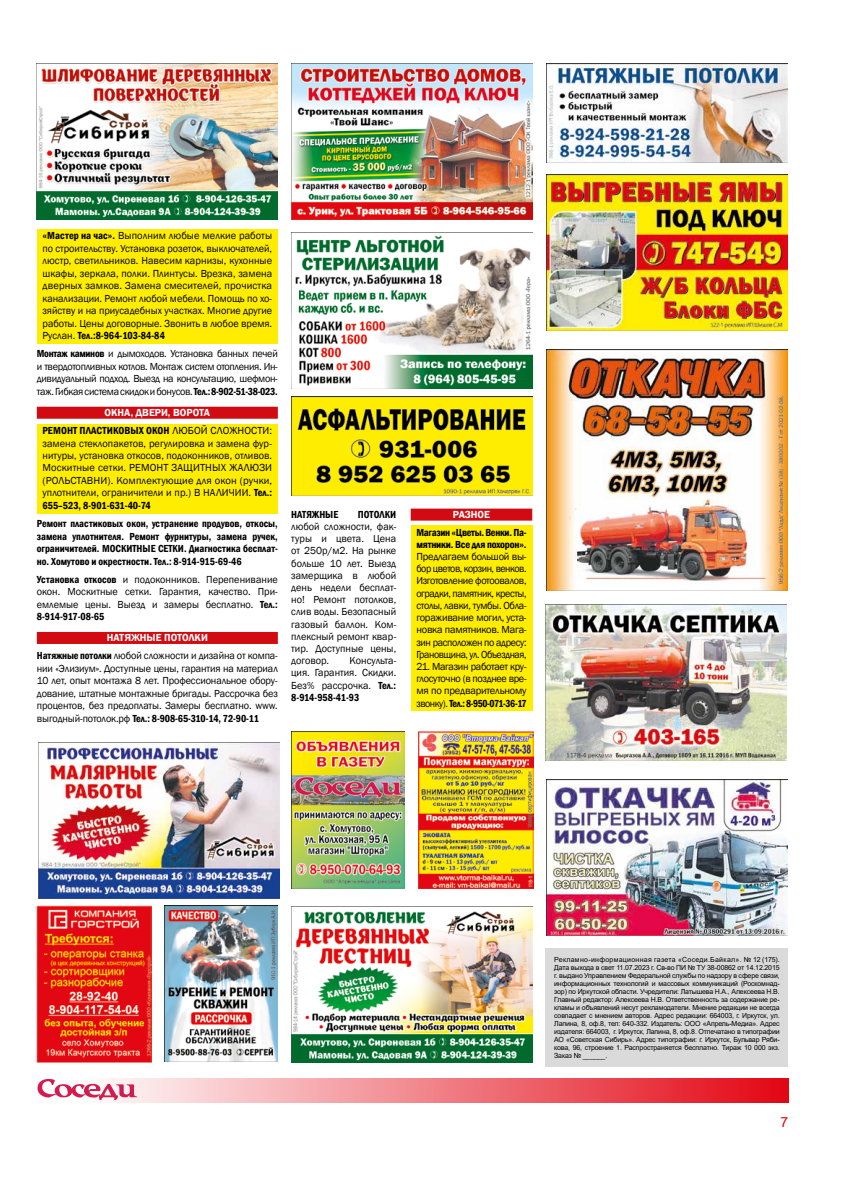
<style>
.page{position:relative;width:842px;height:1191px;background:#fff}
.page>*{position:absolute;margin:0;border:0;box-sizing:border-box;transform-origin:0 0}
.t1{font:14px "Arial";color:#e30613}
.t2{font:10.5px/12.2px "Franklin Gothic";letter-spacing:-.01em;color:#000;text-align:justify}
.t3{font:600 condensed 10.5px/12.5px "Franklin Gothic";color:#000;text-align:center}
.t4{font:600 condensed 10.5px/12.2px "Franklin Gothic";letter-spacing:-.02em;color:#000}
.t5{font:600 10.5px "Franklin Gothic";color:#fff}
.t6{font:7px/8px "Arial MT2";letter-spacing:-.02em;color:#000;text-align:justify}
.s1{font-weight:600;font-stretch:condensed}
.s2{font-stretch:normal;color:#fff}
.s3{font-weight:400;font-stretch:normal}
.s4{font-weight:600;color:#fff}
</style>
<div class="page">
<div style="left:33px;top:1078px;width:755px;height:24px;background:linear-gradient(to right,#fff,#e30613)"></div>
<svg style="left:37px;top:1078px;width:101px;height:22px"></svg>
<div style="left:37px;top:229px;width:241px;height:115px;background:#ffed00"></div>
<div style="left:37px;top:407px;width:241px;height:12px;background:#d20a11"></div>
<div style="left:37px;top:424px;width:241px;height:90px;background:#ffed00"></div>
<div style="left:37px;top:632px;width:241px;height:12px;background:#d20a11"></div>
<div style="left:546px;top:948px;width:242px;height:118px;background:#dadada"></div>
<img style="left:291px;top:396px;width:241px;height:100px">
<img style="left:546px;top:779px;width:241px;height:156px">
<img style="left:546px;top:64px;width:241px;height:99px">
<img style="left:546px;top:604px;width:241px;height:156px">
<img style="left:291px;top:232px;width:241px;height:156px">
<img style="left:291px;top:64px;width:241px;height:156px">
<img style="left:546px;top:350px;width:241px;height:241px">
<img style="left:546px;top:175px;width:241px;height:156px">
<img style="left:38px;top:742px;width:241px;height:156px">
<img style="left:291px;top:906px;width:241px;height:156px">
<img style="left:37px;top:64px;width:241px;height:156px">
<img style="left:37px;top:905px;width:114px;height:157px">
<img style="left:164px;top:905px;width:113px;height:156px">
<img style="left:419px;top:731px;width:114px;height:158px">
<div style="left:411px;top:508px;width:121px;height:12px;background:#d20a11"></div>
<div style="left:411px;top:525px;width:121px;height:186px;background:#ffed00"></div>
<img style="left:291px;top:731px;width:114px;height:158px">
<p class="t2" style="left:43px;top:230px;width:231px;line-height:12.5px"><span class="s1">«Мастер на час».</span> Выполним любые мелкие работы по строительству. Установка розеток, выключателей, люстр, светильников. Навесим карнизы, кухонные шкафы, зеркала, полки. Плинтусы. Врезка, замена дверных замков. Замена смесителей, прочистка канализации. Ремонт любой мебели. Помощь по хо&shy;зяйству и на приусадебных участках. Многие другие работы. Цены договорные. Звонить в любое время.<br>Руслан. <span class="s1">Тел.:8-964-103-84-84</span></p>
<p class="t2" style="left:37px;top:348px;width:242px;line-height:12.5px"><span class="s1">Монтаж каминов</span> и дымоходов. Установка банных печей и твердотопливных котлов. Монтаж систем отопления. Ин&shy;дивидуальный подход. Выезд на консультацию, шефмон&shy;таж. Гибкая система скидок ибонусов. <span class="s1">Тел.: 8-902-51-38-023.</span></p>
<p class="t3" style="left:43px;top:403px;width:231px;line-height:18.1px"><span class="s2">ОКНА, ДВЕРИ, ВОРОТА<br></span>РЕМОНТ ПЛАСТИКОВЫХ ОКОН <span class="s3">ЛЮБОЙ СЛОЖНОСТИ:</span></p>
<p class="t2" style="left:43px;top:437px;width:231px;line-height:12.5px">замена стеклопакетов, регулировка и замена фур&shy;нитуры, установка откосов, подоконников, отливов.<br>Москитные сетки. РЕМОНТ ЗАЩИТНЫХ ЖАЛЮЗИ (РОЛЬСТАВНИ). Комплектующие для окон (ручки, уплотнители, ограничители и пр.) В НАЛИЧИИ. <span class="s1">Тел.:<br>655–523, 8-901-631-40-74</span></p>
<p class="t3" style="left:37px;top:517px;width:242px;text-align:justify">Ремонт пластиковых окон, устранение продувов, откосы, замена уплотнителя. Ремонт фурнитуры, замена ручек, ограничителей. МОСКИТНЫЕ СЕТКИ. Диагностика бесплат&shy;но. Хомутово и окрестности. Тел.: 8-914-915-69-46</p>
<p class="t2" style="left:37px;top:573px;width:242px;line-height:12.5px"><span class="s1">Установка откосов</span> и подоконников. Перепенивание окон. Москитные сетки. Гарантия, качество. При&shy;емлемые цены. Выезд и замеры бесплатно. <span class="s1">Тел.:<br>8-914-917-08-65</span></p>
<p class="t2" style="left:37px;top:629px;width:242px;line-height:18.1px;text-align:center"><span class="s4">НАТЯЖНЫЕ ПОТОЛКИ<br></span><span class="s1">Натяжные потолки</span> любой сложности и дизайна от компа-</p>
<p class="t2" style="left:37px;top:662px;width:242px;line-height:12.5px">нии «Элизиум». Доступные цены, гарантия на материал 10 лет, опыт монтажа 8 лет. Профессиональное обору&shy;дование, штатные монтажные бригады. Рассрочка без процентов, без предоплаты. Замеры бесплатно. www. выгодный-потолок.рф <span class="s1">Тел.: 8-908-65-310-14, 72-90-11</span></p>
<p class="t3" style="left:291px;top:508px;width:48px">НАТЯЖНЫЕ</p>
<p class="t3" style="left:358px;top:508px;width:40px">ПОТОЛКИ</p>
<p class="t2" style="left:291px;top:520px;width:106px">любой сложности, фак&shy;туры и цвета. Цена от 250р/м2. На рынке больше 10 лет. Выезд замерщика в любой день недели бесплат&shy;но! Ремонт потолков, слив воды. Безопасный газовый баллон. Ком&shy;плексный ремонт квар&shy;тир. Доступные цены, договор.</p>
<p class="t2" style="left:291px;top:655px;width:106px;text-indent:58px">Консульта&shy;ция. Гарантия. Скидки.<br>Без% рассрочка. <span class="s1">Тел.:<br>8-914-958-41-93</span></p>
<p class="t5" style="left:453px;top:508px;width:39px">РАЗНОЕ</p>
<p class="t4" style="left:416px;top:526px;width:112px">Магазин «Цветы. Венки. Па&shy;мятники. Все для похорон».</p>
<p class="t2" style="left:416px;top:550px;width:112px">Предлагаем большой вы&shy;бор цветов, корзин, венков.<br>Изготовление фотоовалов, оградки, памятник, кресты, столы, лавки, тумбы. Обла&shy;гораживание могил, уста&shy;новка памятников. Мага&shy;зин расположен по адресу:<br>Грановщина, ул. Объездная,</p>
<p class="t2" style="left:416px;top:660px;width:112px">21. Магазин работает кру&shy;глосуточно (в позднее вре&shy;мя по предварительному звонку). <span class="s1">Тел.: 8-950-071-36-17</span></p>
<p class="t6" style="left:554px;top:955px;width:227px">Рекламно-информационная газета «Соседи.Байкал». № 12 (175).<br>Дата выхода в свет 11.07.2023 г. Cв-во ПИ № ТУ 38-00862 от 14.12.2015 г. выдано Управлением Федеральной службы по надзору в сфере связи, информационных технологий и массовых коммуникаций (Роскомнад&shy;зор) по Иркутской области. Учредители: Латышева Н.А., Алексеева Н.В.<br>Главный редактор: Алексеева Н.В. Ответственность за содержание ре&shy;кламы и объявлений несут рекламодатели. Мнение редакции не всегда совпадает с мнением авторов. Адрес редакции: 664003, г. Иркутск, ул.<br>Лапина, 8, оф.8, тел: 640-332. Издатель: ООО «Апрель-Медиа». Адрес издателя: 664003, г. Иркутск, Лапина, 8, оф.8. Отпечатано в типографии АО «Советская Сибирь». Адрес типографии: г. Иркутск, Бульвар Ряби&shy;кова, 96, строение 1. Распространяется бесплатно. Тираж 10 000 экз.<br>Заказ № ______.</p>
<h1 class="t1" style="left:780px;top:1112px;width:9px">7</h1>
</div>
